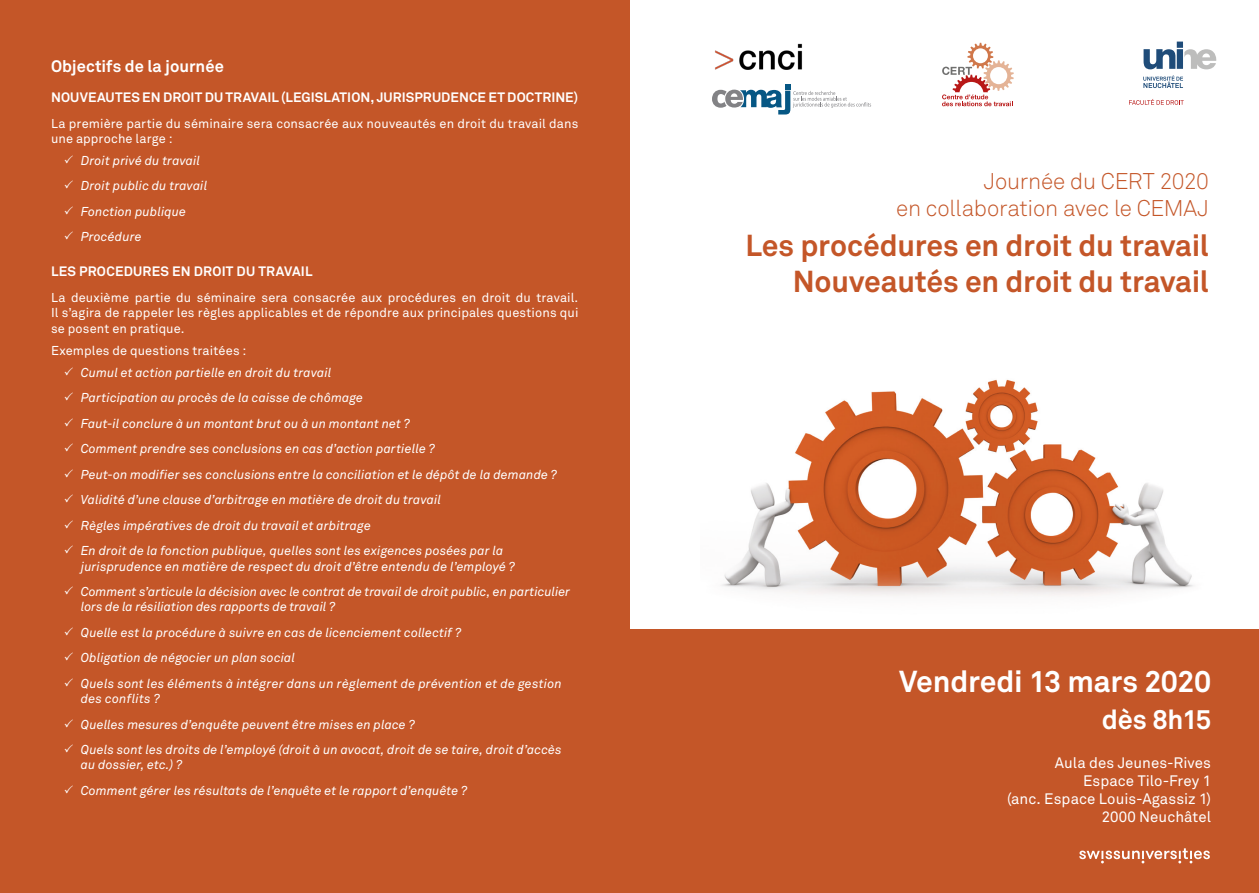
<style>
.page{position:relative;width:1259px;height:893px;background:#fff}
.page>*{position:absolute;margin:0;border:0;box-sizing:border-box;transform-origin:0 0}
.t1{font:700 30px/36px "Akkurat";letter-spacing:-.01em;color:#c45628;text-align:right}
.t2{font:700 30px "Akkurat";letter-spacing:-.01em;color:#fff}
.t3{font:700 27px "Akkurat";letter-spacing:-.01em;color:#fff}
.t4{font:300 22.5px/27px "Akkurat";letter-spacing:-.01em;color:#c45628;text-align:right}
.t5{font:700 16.5px "Akkurat";color:#fff}
.t6{font:15px/18px "Akkurat";letter-spacing:.005em;color:#fff;text-align:right}
.t7{font:700 13.5px "Akkurat";letter-spacing:.01em;color:#fff}
.t8{font:italic 12.75px/15.3px "Akkurat";letter-spacing:.005em;color:#fff}
.t9{font:12.75px/15.3px "Akkurat";letter-spacing:.01em;color:#fff}
</style>
<div class="page">
<img style="left:721px;top:379px;width:473px;height:217px">
<div style="left:629px;top:629px;width:630px;height:264px;background:#c45628"></div>
<div style="left:0;top:0;width:629px;height:893px;background:#c45628"></div>
<svg style="left:942px;top:43px;width:71px;height:63px"></svg>
<svg style="left:1079px;top:848px;width:130px;height:15px"></svg>
<svg style="left:1129px;top:99px;width:54px;height:6px"></svg>
<svg style="left:1143px;top:42px;width:73px;height:27px"></svg>
<svg style="left:1143px;top:75px;width:40px;height:13px"></svg>
<svg style="left:712px;top:84px;width:159px;height:31px"></svg>
<img style="left:715px;top:44px;width:88px;height:26px">
<p class="t5" style="left:51px;top:56px;width:174px">Objectifs de la journée</p>
<p class="t7" style="left:51px;top:89px;width:529px">NOUVEAUTES EN DROIT DU TRAVAIL (LEGISLATION, JURISPRUDENCE ET DOCTRINE)</p>
<p class="t9" style="left:51px;top:116px;width:529px">La première partie du séminaire sera consacrée aux nouveautés en droit du travail dans une approche large :</p>
<p class="t8" style="left:64px;top:153px;width:138px">✓ Droit privé du travail</p>
<p class="t8" style="left:64px;top:179px;width:145px">✓ Droit public du travail</p>
<p class="t8" style="left:64px;top:204px;width:124px">✓ Fonction publique</p>
<p class="t8" style="left:64px;top:230px;width:79px">✓ Procédure</p>
<p class="t7" style="left:51px;top:263px;width:263px">LES PROCEDURES EN DROIT DU TRAVAIL</p>
<p class="t9" style="left:51px;top:290px;width:529px;text-align:justify">La deuxième partie du séminaire sera consacrée aux procédures en droit du travail.<br>Il s’agira de rappeler les règles applicables et de répondre aux principales questions qui se posent en pratique.</p>
<p class="t9" style="left:51px;top:343px;width:197px">Exemples de questions traitées :</p>
<p class="t8" style="left:64px;top:365px;width:269px">✓ Cumul et action partielle en droit du travail</p>
<p class="t8" style="left:64px;top:390px;width:301px">✓ Participation au procès de la caisse de chômage</p>
<p class="t8" style="left:64px;top:416px;width:348px">✓ Faut-il conclure à un montant brut ou à un montant net ?</p>
<p class="t8" style="left:64px;top:441px;width:373px">✓ Comment prendre ses conclusions en cas d’action partielle ?</p>
<p class="t8" style="left:64px;top:467px;width:495px">✓ Peut-on modifier ses conclusions entre la conciliation et le dépôt de la demande ?</p>
<p class="t8" style="left:64px;top:492px;width:379px">✓ Validité d’une clause d’arbitrage en matière de droit du travail</p>
<p class="t8" style="left:64px;top:518px;width:309px">✓ Règles impératives de droit du travail et arbitrage</p>
<p class="t8" style="left:81px;top:543px;width:436px;text-indent:-17px">✓ En droit de la fonction publique, quelles sont les exigences posées par la jurisprudence en matière de respect du droit d’être entendu de l’employé ?</p>
<p class="t8" style="left:81px;top:584px;width:491px;text-indent:-17px">✓ Comment s’articule la décision avec le contrat de travail de droit public, en particulier lors de la résiliation des rapports de travail ?</p>
<p class="t8" style="left:64px;top:625px;width:399px">✓ Quelle est la procédure à suivre en cas de licenciement collectif ?</p>
<p class="t8" style="left:64px;top:651px;width:233px">✓ Obligation de négocier un plan social</p>
<p class="t8" style="left:81px;top:676px;width:483px;text-indent:-17px">✓ Quels sont les éléments à intégrer dans un règlement de prévention et de gestion des conflits ?</p>
<p class="t8" style="left:64px;top:717px;width:353px">✓ Quelles mesures d’enquête peuvent être mises en place ?</p>
<p class="t8" style="left:81px;top:742px;width:482px;text-indent:-17px">✓ Quels sont les droits de l’employé (droit à un avocat, droit de se taire, droit d’accès au dossier, etc.) ?</p>
<p class="t8" style="left:64px;top:783px;width:405px">✓ Comment gérer les résultats de l’enquête et le rapport d’enquête ?</p>
<h3 class="t4" style="left:896px;top:168px;width:314px">Journée du CERT 2020<br>en collaboration avec le CEMAJ</h3>
<h1 class="t1" style="left:745px;top:227px;width:465px">Les procédures en droit du travail<br>Nouveautés en droit du travail</h1>
<h1 class="t2" style="left:899px;top:662px;width:313px">Vendredi 13 mars 2020</h1>
<h2 class="t3" style="left:1101px;top:702px;width:111px">dès 8h15</h2>
<p class="t6" style="left:1007px;top:754px;width:206px">Aula des Jeunes-Rives<br>Espace Tilo-Frey 1<br>(anc. Espace Louis-Agassiz 1)<br>2000 Neuchâtel</p>
</div>
